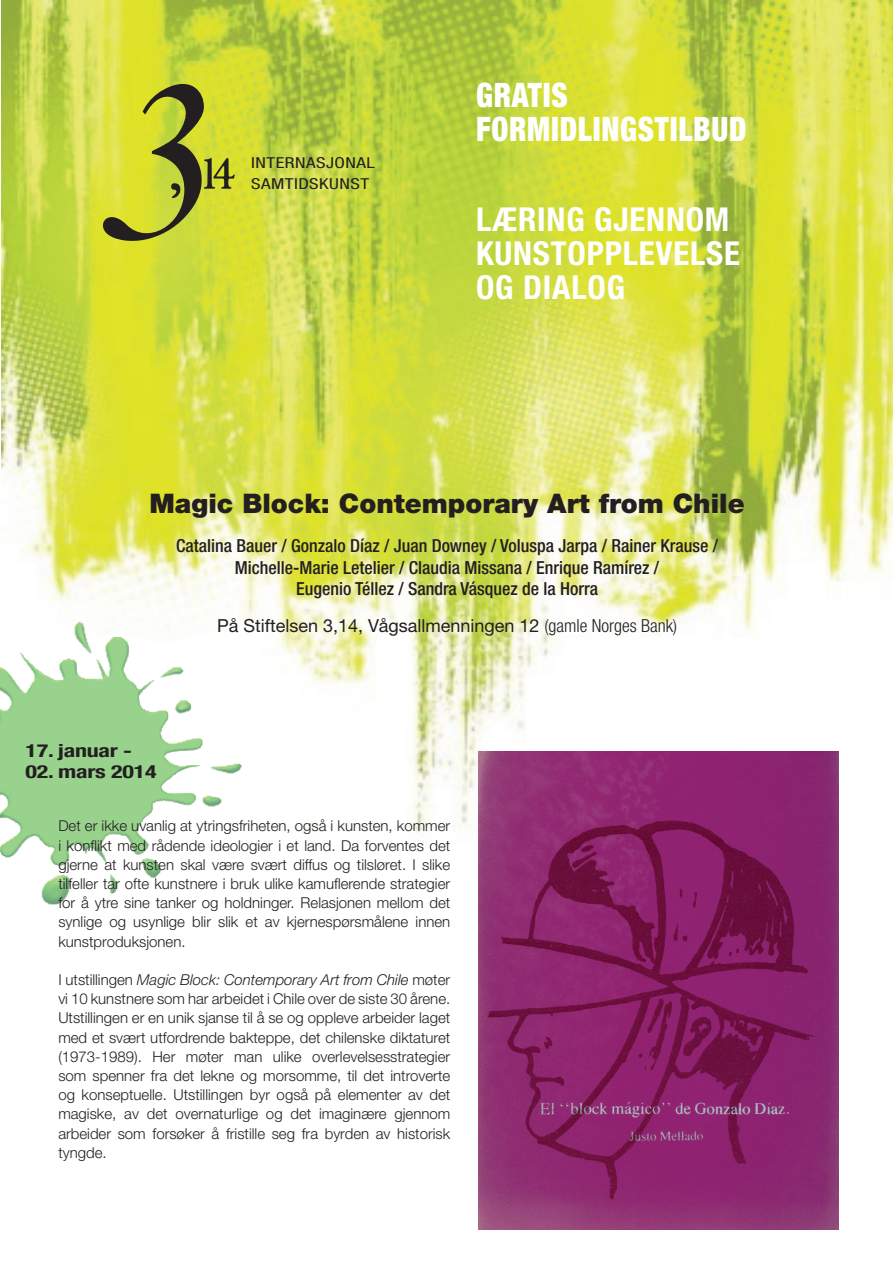
<style>
.page{position:relative;width:893px;height:1263px;background:#fff}
.page>*{position:absolute;margin:0;border:0;box-sizing:border-box;transform-origin:0 0}
.t1{font:900 condensed 33.75px/33.8px "Helvetica Neue LT Std";letter-spacing:.025em;color:#fff;scale:.9 1}
.t2{font:700 condensed 33px/33.8px "Helvetica Neue LT Std";letter-spacing:.025em;color:#fff}
.t3{font:900 27px "Helvetica Neue LT Std";color:#231f20}
.t4{font:500 condensed 18px/21.6px "Helvetica Neue LT Std";color:#231f20;text-align:center}
.t5{font:18px "Helvetica Neue LT Std";color:#231f20}
.t6{font:700 condensed 18px "Helvetica Neue LT Std";letter-spacing:-.01em;color:#231f20;scale:1.33 1}
.t7{font:condensed 15.15px/21px "Helvetica Neue LT Std";letter-spacing:.025em;color:#231f20;scale:1.25 1}
.t8{font:300 15px/19.2px "Helvetica Neue LT Std";color:#231f20;text-align:justify}
.s1{font-weight:300;font-stretch:condensed}
.s2{font-style:italic}
</style>
<div class="page">
<img style="left:1px;top:0;width:892px;height:855px">
<svg style="left:98px;top:78px;width:137px;height:168px;background:#b8be31"></svg>
<img style="left:478px;top:752px;width:361px;height:477px">
<img style="left:0;top:622px;width:113px;height:244px">
<p class="t7" style="left:251px;top:152px;width:100px">INTERNASJONAL<br>SAMTIDSKUNST</p>
<h1 class="t1" style="left:476px;top:78px;width:302px">GRATIS<br>FORMIDLINGSTILBUD</h1>
<h2 class="t2" style="left:476px;top:202px;width:265px">LÆRING GJENNOM<br>KUNSTOPPLEVELSE<br>OG DIALOG</h2>
<h3 class="t3" style="left:149px;top:487px;width:597px">Magic Block: Contemporary Art from Chile</h3>
<p class="t4" style="left:176px;top:535px;width:543px">Catalina Bauer / Gonzalo Díaz / Juan Downey / Voluspa Jarpa / Rainer Krause /<br>Michelle-Marie Letelier / Claudia Missana / Enrique Ramírez /<br>Eugenio Téllez / Sandra Vásquez de la Horra</p>
<p class="t5" style="left:217px;top:615px;width:461px">På Stiftelsen 3,14, Vågsallmenningen 12 <span class="s1">(gamle Norges Bank)</span></p>
<p class="t6" style="left:26px;top:740px;width:82px">17. januar -</p>
<p class="t6" style="left:26px;top:761px;width:100px">02. mars 2014</p>
<p class="t8" style="left:58px;top:816px;width:393px">Det er ikke uvanlig at ytringsfriheten, også i kunsten, kommer i konflikt med rådende ideologier i et land. Da forventes det gjerne at kunsten skal være svært diffus og tilsløret. I slike tilfeller tar ofte kunstnere i bruk ulike kamuflerende strategier for å ytre sine tanker og holdninger. Relasjonen mellom det synlige og usynlige blir slik et av kjernespørsmålene innen kunstproduksjonen.</p>
<p class="t8" style="left:58px;top:970px;width:393px">I utstillingen <span class="s2">Magic Block: Contemporary Art from Chile</span> møter vi 10 kunstnere som har arbeidet i Chile over de siste 30 årene.<br>Utstillingen er en unik sjanse til å se og oppleve arbeider laget med et svært utfordrende bakteppe, det chilenske diktaturet (1973-1989). Her møter man ulike overlevelsesstrategier som spenner fra det lekne og morsomme, til det introverte og konseptuelle. Utstillingen byr også på elementer av det magiske, av det overnaturlige og det imaginære gjennom arbeider som forsøker å fristille seg fra byrden av historisk tyngde.</p>
</div>
